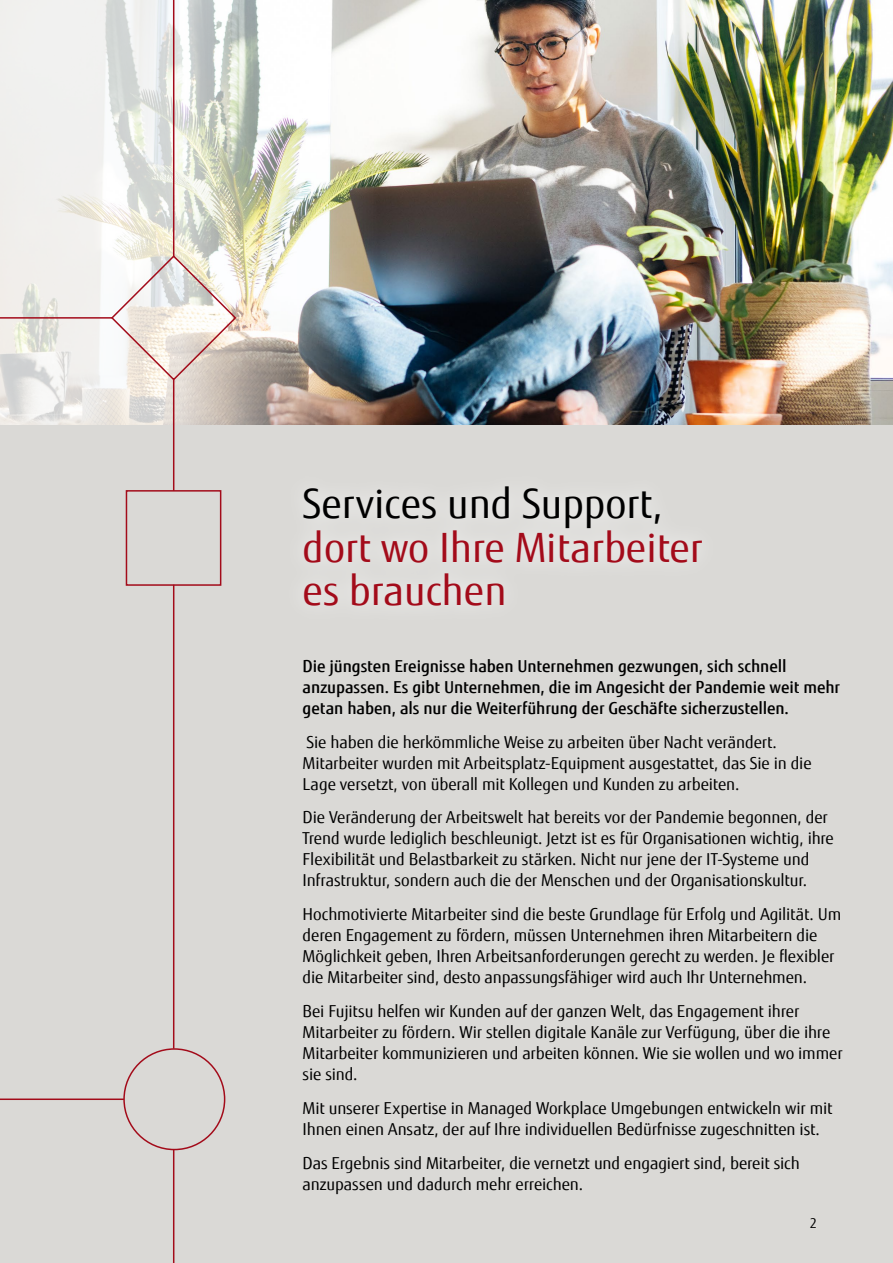
<style>
.page{position:relative;width:893px;height:1263px;background:#dad9d6}
.page>*{position:absolute;margin:0;border:0;box-sizing:border-box;transform-origin:0 0}
.t1{font:40.5px/43.3px "Fujitsu Sans";color:#a30b1a}
.t2{font:40.5px "Fujitsu Sans";color:#000}
.t3{font:16.5px/21px "Fujitsu Sans";letter-spacing:-.01em;color:#000}
.t4{font:500 16.5px/21px "Fujitsu Sans";letter-spacing:-.005em;color:#000}
.t5{font:13.5px "Fujitsu Sans";color:#000}
</style>
<div class="page">
<img style="left:378px;top:0;width:515px;height:424px">
<img style="left:0;top:0;width:378px;height:424px">
<div style="left:285px;top:469px;width:434px;height:156px;background:#deddda"></div>
<hr style="left:173px;top:585px;width:1px;height:464px;background:#a30b1a">
<hr style="left:173px;top:1149px;width:1px;height:114px;background:#a30b1a">
<hr style="left:0;top:1098px;width:124px;height:2px;background:#a30b1a">
<div style="left:123px;top:1048px;width:102px;height:102px;border:2px solid #a30b1a;border-radius:50%"></div>
<div style="left:126px;top:490px;width:95px;height:96px;border:2px solid #a30b1a"></div>
<hr style="left:173px;top:0;width:1px;height:257px;background:#a30b1a">
<hr style="left:173px;top:379px;width:1px;height:112px;background:#a30b1a">
<hr style="left:0;top:317px;width:113px;height:2px;background:#a30b1a">
<svg style="left:110px;top:254px;width:127px;height:128px"></svg>
<h1 class="t2" style="left:303px;top:479px;width:362px">Services und Support,</h1>
<h1 class="t1" style="left:303px;top:526px;width:402px">dort wo Ihre Mitarbeiter es brauchen</h1>
<p class="t4" style="left:303px;top:656px;width:539px">Die jüngsten Ereignisse haben Unternehmen gezwungen, sich schnell anzupassen. Es gibt Unternehmen, die im Angesicht der Pandemie weit mehr getan haben, als nur die Weiterführung der Geschäfte sicherzustellen.</p>
<p class="t3" style="left:303px;top:731px;width:511px">Sie haben die herkömmliche Weise zu arbeiten über Nacht verändert.<br>Mitarbeiter wurden mit Arbeitsplatz-Equipment ausgestattet, das Sie in die<br>Lage versetzt, von überall mit Kollegen und Kunden zu arbeiten.</p>
<p class="t3" style="left:303px;top:807px;width:533px">Die Veränderung der Arbeitswelt hat bereits vor der Pandemie begonnen, der Trend wurde lediglich beschleunigt. Jetzt ist es für Organisationen wichtig, ihre Flexibilität und Belastbarkeit zu stärken. Nicht nur jene der IT-Systeme und Infrastruktur, sondern auch die der Menschen und der Organisationskultur.</p>
<p class="t3" style="left:303px;top:904px;width:540px">Hochmotivierte Mitarbeiter sind die beste Grundlage für Erfolg und Agilität. Um deren Engagement zu fördern, müssen Unternehmen ihren Mitarbeitern die Möglichkeit geben, Ihren Arbeitsanforderungen gerecht zu werden. Je flexibler die Mitarbeiter sind, desto anpassungsfähiger wird auch Ihr Unternehmen.</p>
<p class="t3" style="left:303px;top:1001px;width:541px">Bei Fujitsu helfen wir Kunden auf der ganzen Welt, das Engagement ihrer Mitarbeiter zu fördern. Wir stellen digitale Kanäle zur Verfügung, über die ihre Mitarbeiter kommunizieren und arbeiten können. Wie sie wollen und wo immer sie sind.</p>
<p class="t3" style="left:303px;top:1097px;width:531px">Mit unserer Expertise in Managed Workplace Umgebungen entwickeln wir mit<br>Ihnen einen Ansatz, der auf Ihre individuellen Bedürfnisse zugeschnitten ist.</p>
<p class="t3" style="left:303px;top:1152px;width:499px">Das Ergebnis sind Mitarbeiter, die vernetzt und engagiert sind, bereit sich anzupassen und dadurch mehr erreichen.</p>
<p class="t5" style="left:810px;top:1215px;width:9px">2</p>
</div>
